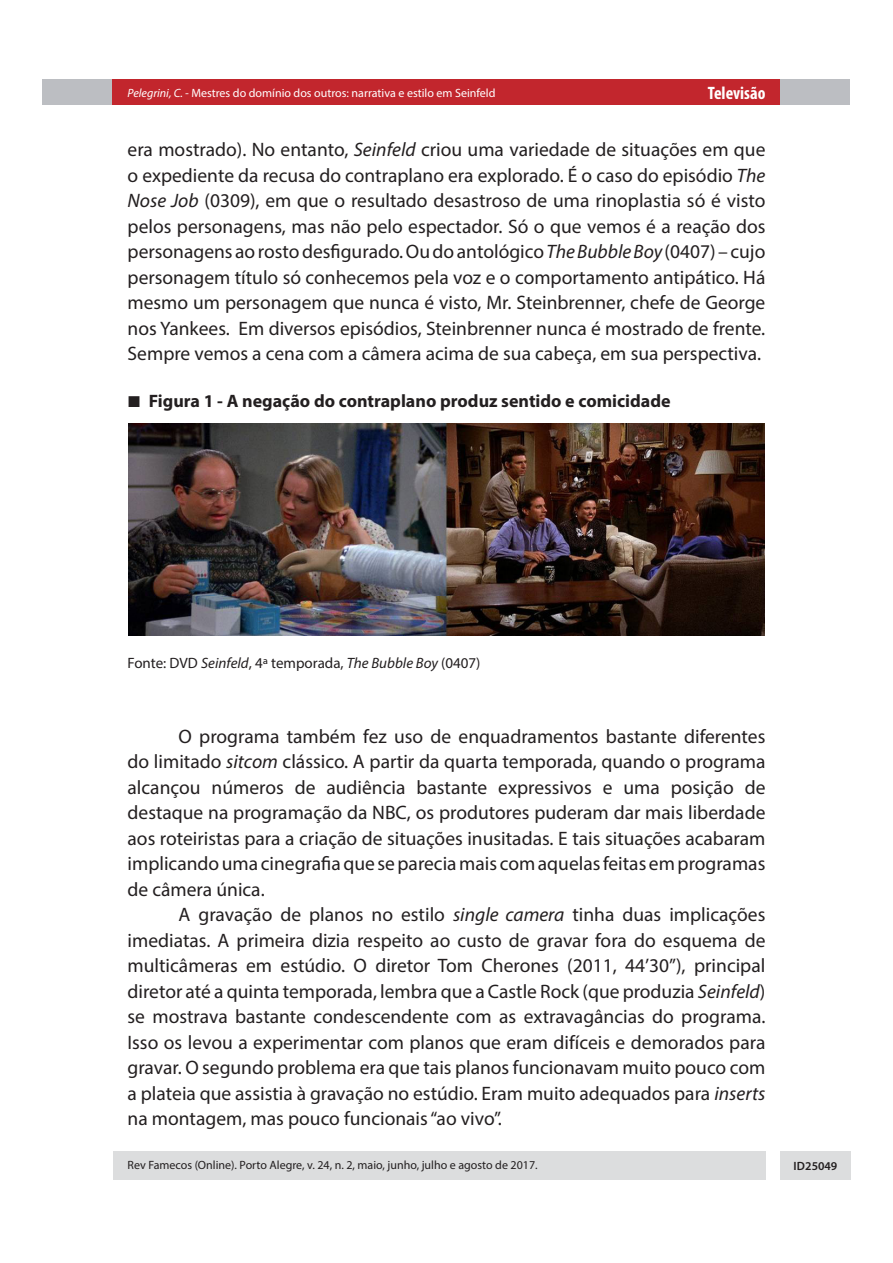
<style>
.page{position:relative;width:893px;height:1263px;background:#fff}
.page>*{position:absolute;margin:0;border:0;box-sizing:border-box;transform-origin:0 0}
.Interna_-_parágrafo{font:19.5px/25.5px "Myriad Pro";color:#231f20;text-align:justify}
.t1{font:700 18px "Myriad Pro";color:#231f20}
.t2{font:700 condensed 18px "Myriad Pro";color:#fff}
.Interna_-_legenda__a{font:15px "Myriad Pro";color:#231f20}
.t3{font:12px "Myriad Pro";color:#231f20}
.t4{font:12px "Myriad Pro";color:#fff}
.t5{font:600 12px "Myriad Pro";color:#231f20}
.s1{font-style:italic}
</style>
<div class="page">
<div style="left:43px;top:80px;width:807px;height:25px;background:#bcbec2"></div>
<div style="left:113px;top:80px;width:667px;height:25px;background:#c2262d"></div>
<div style="left:780px;top:1151px;width:70px;height:28px;background:#dcddde"></div>
<div style="left:113px;top:1151px;width:652px;height:28px;background:#dcddde"></div>
<img style="left:128px;top:424px;width:637px;height:212px">
<p class="t4" style="left:128px;top:85px;width:369px"><span class="s1">Pelegrini, C. -</span> Mestres do domínio dos outros: narrativa e estilo em Seinfeld</p>
<p class="t2" style="left:708px;top:82px;width:59px">Televisão</p>
<p class="Interna_-_parágrafo" style="left:128px;top:136px;width:639px">era mostrado). No entanto, <span class="s1">Seinfeld</span> criou uma variedade de situações em que o expediente da recusa do contraplano era explorado. É o caso do episódio <span class="s1">The Nose Job</span> (0309), em que o resultado desastroso de uma rinoplastia só é visto pelos personagens, mas não pelo espectador. Só o que vemos é a reação dos personagens ao rosto desfigurado. Ou do antológico <span class="s1">The Bubble Boy</span> (0407) – cujo personagem título só conhecemos pela voz e o comportamento antipático. Há mesmo um personagem que nunca é visto, Mr. Steinbrenner, chefe de George nos Yankees. Em diversos episódios, Steinbrenner nunca é mostrado de frente.<br>Sempre vemos a cena com a câmera acima de sua cabeça, em sua perspectiva.</p>
<p class="t1" style="left:149px;top:389px;width:523px">Figura 1 - A negação do contraplano produz sentido e comicidade</p>
<p class="Interna_-_legenda__a" style="left:128px;top:653px;width:354px">Fonte: DVD <span class="s1">Seinfeld</span>, 4ª temporada, <span class="s1">The Bubble Boy</span> (0407)</p>
<p class="Interna_-_parágrafo" style="left:128px;top:723px;width:639px;text-indent:51px">O programa também fez uso de enquadramentos bastante diferentes do limitado <span class="s1">sitcom</span> clássico. A partir da quarta temporada, quando o programa alcançou números de audiência bastante expressivos e uma posição de destaque na programação da NBC, os produtores puderam dar mais liberdade aos roteiristas para a criação de situações inusitadas. E tais situações acabaram implicando uma cinegrafia que se parecia mais com aquelas feitas em programas de câmera única.</p>
<p class="Interna_-_parágrafo" style="left:128px;top:901px;width:639px;text-indent:51px">A gravação de planos no estilo <span class="s1">single camera</span> tinha duas implicações imediatas. A primeira dizia respeito ao custo de gravar fora do esquema de multicâmeras em estúdio. O diretor Tom Cherones (2011, 44’30”), principal diretor até a quinta temporada, lembra que a Castle Rock (que produzia <span class="s1">Seinfeld</span>) se mostrava bastante condescendente com as extravagâncias do programa.<br>Isso os levou a experimentar com planos que eram difíceis e demorados para gravar. O segundo problema era que tais planos funcionavam muito pouco com a plateia que assistia à gravação no estúdio. Eram muito adequados para <span class="s1">inserts </span>na montagem, mas pouco funcionais “ao vivo”.</p>
<p class="t3" style="left:128px;top:1158px;width:412px">Rev Famecos (Online). Porto Alegre, v. 24, n. 2, maio, junho, julho e agosto de 2017.</p>
<p class="t5" style="left:793px;top:1158px;width:45px">ID25049</p>
</div>
